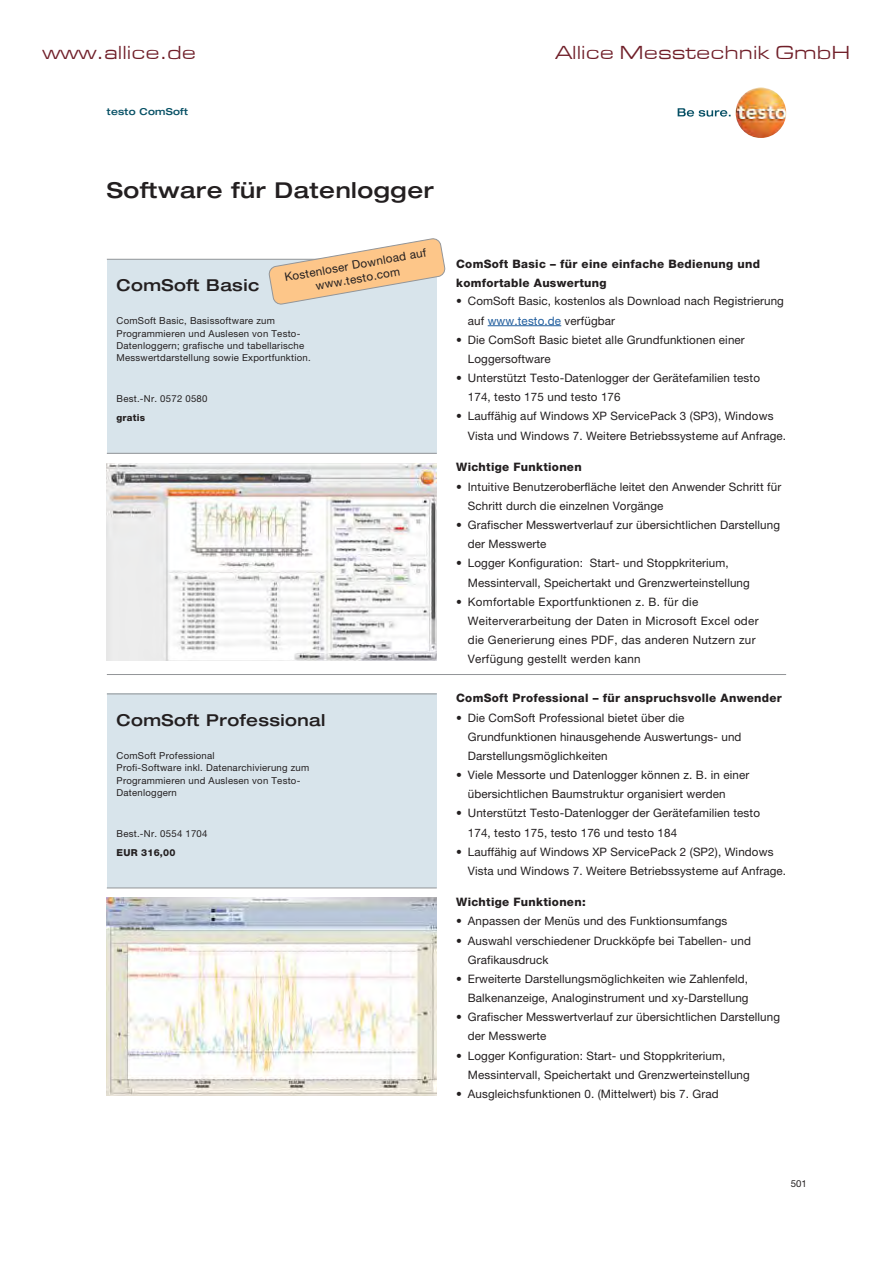
<style>
.page{position:relative;width:893px;height:1263px;background:#fff}
.page>*{position:absolute;margin:0;border:0;box-sizing:border-box;transform-origin:0 0}
.t1{font:500 expanded 21.9px "Helvetica Neue LTW1 G";letter-spacing:.025em;color:#231f20}
.t2{font:19.5px "Eurostile Extended Roman DTC";color:#701f29}
.t3{font:500 expanded 16.5px "Helvetica Neue LTW1 G";letter-spacing:.025em;color:#231f20}
.t4{font:11.7px/19.2px "Helvetica Neue LTW1 G";letter-spacing:.01em;color:#231f20}
.t5{font:800 11.7px/19.2px "Helvetica Neue LTW1 G";letter-spacing:.025em;color:#231f20}
.t6{font:9.6px/12.3px "Helvetica Neue LTW1 G";letter-spacing:.025em;color:#231f20}
.t7{font:800 9.6px "Helvetica Neue LTW1 G";letter-spacing:.025em;color:#231f20}
.t8{font:500 expanded 9.6px "Helvetica Neue LTW1 G";letter-spacing:.025em;color:#054f64}
.s1{color:#215e9e}
</style>
<div class="page">
<div style="left:107px;top:259px;width:330px;height:194px;background:#d8e4eb"></div>
<div style="left:107px;top:694px;width:330px;height:194px;background:#d8e4eb"></div>
<hr style="left:107px;top:259px;width:330px;height:1px;background:#939598">
<hr style="left:107px;top:694px;width:330px;height:1px;background:#939598">
<hr style="left:107px;top:453px;width:330px;height:1px;background:#939598">
<hr style="left:107px;top:888px;width:330px;height:1px;background:#939598">
<hr style="left:107px;top:674px;width:679px;height:1px;background:#939598">
<img style="left:107px;top:463px;width:330px;height:198px">
<img style="left:107px;top:898px;width:330px;height:198px">
<svg style="left:678px;top:108px;width:52px;height:9px"></svg>
<img style="left:736px;top:88px;width:50px;height:50px;border-radius:50%">
<svg style="left:269px;top:238px;width:176px;height:67px"></svg>
<hr style="left:488px;top:325px;width:73px;height:1px;background:#215e9e">
<h2 class="t2" style="left:43px;top:43px;width:155px">www.allice.de</h2>
<h2 class="t2" style="left:555px;top:43px;width:296px">Allice Messtechnik GmbH</h2>
<p class="t8" style="left:107px;top:108px;width:83px">testo ComSoft</p>
<h1 class="t1" style="left:107px;top:183px;width:328px">Software für Datenlogger</h1>
<h3 class="t3" style="left:117px;top:279px;width:144px">ComSoft Basic</h3>
<p class="t4" style="left:284px;top:271px;width:145px;line-height:14px;text-align:center;rotate:-10deg">Kostenloser Download auf www.testo.com</p>
<p class="t6" style="left:117px;top:316px;width:196px">ComSoft Basic, Basissoftware zum Programmieren und Auslesen von Testo-Datenloggern; grafische und tabellarische Messwertdarstellung sowie Exportfunktion.</p>
<p class="t6" style="left:117px;top:393px;width:92px">Best.-Nr. 0572 0580</p>
<p class="t7" style="left:117px;top:414px;width:30px">gratis</p>
<h3 class="t3" style="left:117px;top:714px;width:210px">ComSoft Professional</h3>
<p class="t6" style="left:117px;top:750px;width:194px">ComSoft Professional<br>Profi-Software inkl. Datenarchivierung zum<br>Programmieren und Auslesen von Testo-<br>Datenloggern</p>
<p class="t6" style="left:117px;top:828px;width:92px">Best.-Nr. 0554 1704</p>
<p class="t7" style="left:117px;top:849px;width:60px">EUR 316,00</p>
<p class="t5" style="left:456px;top:255px;width:305px">ComSoft Basic – für eine einfache Bedienung und komfortable Auswertung</p>
<p class="t4" style="left:468px;top:293px;width:318px;text-indent:-12px">• ComSoft Basic, kostenlos als Download nach Registrierung auf <span class="s1">www.testo.de</span> verfügbar</p>
<p class="t4" style="left:468px;top:331px;width:278px;text-indent:-12px">• Die ComSoft Basic bietet alle Grundfunktionen einer<br>Loggersoftware</p>
<p class="t4" style="left:468px;top:369px;width:294px;text-indent:-12px">• Unterstützt Testo-Datenlogger der Gerätefamilien testo<br>174, testo 175 und testo 176</p>
<p class="t4" style="left:468px;top:408px;width:320px;text-indent:-12px">• Lauffähig auf Windows XP ServicePack 3 (SP3), Windows<br>Vista und Windows 7. Weitere Betriebssysteme auf Anfrage.</p>
<p class="t4" style="left:468px;top:294px;width:225px">K stenloser Download der ComSoft Basic unter www.testo.com</p>
<p class="t5" style="left:456px;top:458px;width:127px">Wichtige Funktionen</p>
<p class="t4" style="left:468px;top:478px;width:315px;text-indent:-12px">• Intuitive Benutzeroberfläche leitet den Anwender Schritt für<br>Schritt durch die einzelnen Vorgänge</p>
<p class="t4" style="left:468px;top:516px;width:314px;text-indent:-12px">• Grafischer Messwertverlauf zur übersichtlichen Darstellung der Messwerte</p>
<p class="t4" style="left:468px;top:555px;width:284px;text-indent:-12px">• Logger Konfiguration: Start- und Stoppkriterium,<br>Messintervall, Speichertakt und Grenzwerteinstellung</p>
<p class="t4" style="left:468px;top:593px;width:292px;text-indent:-12px">• Komfortable Exportfunktionen z. B. für die Weiterverarbeitung der Daten in Microsoft Excel oder die Generierung eines PDF, das anderen Nutzern zur Verfügung gestellt werden kann</p>
<p class="t5" style="left:456px;top:689px;width:327px">ComSoft Professional – für anspruchsvolle Anwender</p>
<p class="t4" style="left:468px;top:709px;width:275px;text-indent:-12px">• Die ComSoft Professional bietet über die<br>Grundfunktionen hinausgehende Auswertungs- und<br>Darstellungsmöglichkeiten</p>
<p class="t4" style="left:468px;top:766px;width:283px;text-indent:-12px">• Viele Messorte und Datenlogger können z. B. in einer übersichtlichen Baumstruktur organisiert werden</p>
<p class="t4" style="left:468px;top:805px;width:294px;text-indent:-12px">• Unterstützt Testo-Datenlogger der Gerätefamilien testo<br>174, testo 175, testo 176 und testo 184</p>
<p class="t4" style="left:468px;top:843px;width:320px;text-indent:-12px">• Lauffähig auf Windows XP ServicePack 2 (SP2), Windows<br>Vista und Windows 7. Weitere Betriebssysteme auf Anfrage.</p>
<p class="t5" style="left:456px;top:893px;width:131px">Wichtige Funktionen:</p>
<p class="t4" style="left:456px;top:913px;width:273px">• Anpassen der Menüs und des Funktionsumfangs</p>
<p class="t4" style="left:468px;top:932px;width:285px;text-indent:-12px">• Auswahl verschiedener Druckköpfe bei Tabellen- und<br>Grafikausdruck</p>
<p class="t4" style="left:456px;top:970px;width:294px;text-align:right">• Erweiterte Darstellungsmöglichkeiten wie Zahlenfeld,<br>Balkenanzeige, Analoginstrument und xy-Darstellung</p>
<p class="t4" style="left:468px;top:1008px;width:314px;text-indent:-12px">• Grafischer Messwertverlauf zur übersichtlichen Darstellung der Messwerte</p>
<p class="t4" style="left:468px;top:1047px;width:284px;text-indent:-12px">• Logger Konfiguration: Start- und Stoppkriterium,<br>Messintervall, Speichertakt und Grenzwerteinstellung</p>
<p class="t4" style="left:456px;top:1085px;width:264px">• Ausgleichsfunktionen 0. (Mittelwert) bis 7. Grad</p>
<p class="t6" style="left:791px;top:1178px;width:18px">501</p>
</div>
